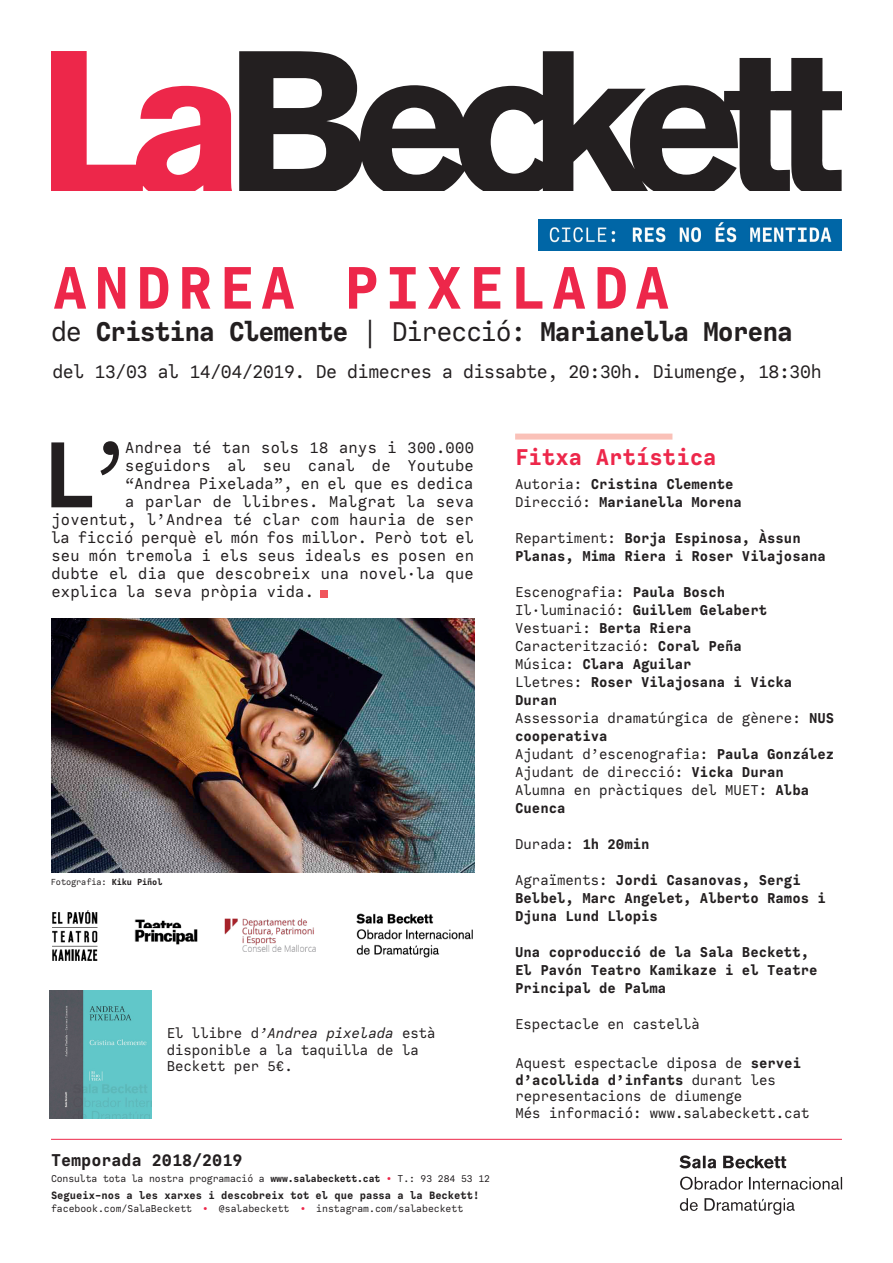
<style>
.page{position:relative;width:893px;height:1263px;background:#fff}
.page>*{position:absolute;margin:0;border:0;box-sizing:border-box;transform-origin:0 0}
.t1{font:700 98.25px "Calling Code";color:#231f20}
.t2{font:700 63px "Calling Code";letter-spacing:.1em;color:#ed274a}
.t3{font:700 28.5px "Calling Code";letter-spacing:-.04em;color:#231f20}
.t4{font:700 24px "Calling Code";color:#ed274a}
.t5{font:19.5px "Calling Code";letter-spacing:-.02em;color:#231f20}
.t6{font:700 18px "Calling Code";color:#231f20}
.t7{font:16.5px "Calling Code";letter-spacing:.015em;color:#231f20}
.t8{font:15px/18px "Calling Code";color:#231f20}
.t9{font:700 15px/18px "Calling Code";color:#231f20}
.t10{font:700 11.25px "Calling Code";color:#231f20}
.t11{font:10.5px "Calling Code";color:#231f20}
.t12{font:9.15px "Calling Code";letter-spacing:-.01em;color:#231f20}
.s1{font-weight:400}
.s2{font-weight:700}
.s3{font-style:italic}
.s4{color:#ed274a}
</style>
<div class="page">
<div style="left:515px;top:434px;width:157px;height:6px;background:#fac1b8"></div>
<svg style="left:680px;top:1198px;width:115px;height:17px"></svg>
<svg style="left:680px;top:1176px;width:162px;height:14px"></svg>
<svg style="left:679px;top:1155px;width:107px;height:13px"></svg>
<hr style="left:51px;top:1139px;width:791px;height:1px;background:#ed274a">
<svg style="left:239px;top:51px;width:603px;height:140px;fill:#231f20"></svg>
<svg style="left:51px;top:51px;width:181px;height:140px"></svg>
<img style="left:539px;top:219px;width:303px;height:31px">
<div style="left:320px;top:590px;width:7px;height:7px;background:#f0555c"></div>
<img style="left:51px;top:619px;width:423px;height:254px">
<img style="left:52px;top:910px;width:421px;height:51px">
<img style="left:50px;top:990px;width:102px;height:128px">
<h2 class="t2" style="left:52px;top:249px;width:616px">Andrea pixelada</h2>
<h3 class="t3" style="left:51px;top:314px;width:744px"><span class="s1">de</span> Cristina Clemente <span class="s1">| Direcció:</span> Marianella Morena</h3>
<h3 class="t5" style="left:52px;top:359px;width:771px">del 13/03 al 14/04/2019. De dimecres a dissabte, 20:30h. Diumenge, 18:30h</h3>
<h1 class="t1" style="left:41px;top:414px;width:99px">L<span class="s1">’</span></h1>
<p class="t7" style="left:125px;top:438px;width:350px">Andrea té tan sols 18 anys i 300.000</p>
<p class="t7" style="left:125px;top:456px;width:350px">seguidors al seu canal de Youtube</p>
<p class="t7" style="left:125px;top:474px;width:350px">“Andrea Pixelada”, en el que es dedica</p>
<p class="t7" style="left:125px;top:492px;width:350px">a parlar de llibres. Malgrat la seva</p>
<p class="t7" style="left:51px;top:510px;width:424px">joventut, l’Andrea té clar com hauria de ser</p>
<p class="t7" style="left:51px;top:528px;width:424px">la ficció perquè el món fos millor. Però tot el</p>
<p class="t7" style="left:51px;top:546px;width:424px">seu món tremola i els seus ideals es posen en</p>
<p class="t7" style="left:51px;top:564px;width:424px">dubte el dia que descobreix una novel·la que</p>
<p class="t7" style="left:51px;top:582px;width:264px">explica la seva pròpia vida.</p>
<p class="t12" style="left:51px;top:877px;width:113px">Fotografia: <span class="s2">Kiku Piñol</span></p>
<p class="t8" style="left:167px;top:1025px;width:270px;line-height:16.5px">El llibre d<span class="s3">’Andrea pixelada</span> està disponible a la taquilla de la<br>Beckett per 5€.</p>
<p class="t6" style="left:51px;top:1149px;width:193px">Temporada 2018/2019</p>
<p class="t11" style="left:51px;top:1171px;width:441px">Consulta tota la nostra programació a <span class="s2">www.salabeckett.cat</span> <span class="s4">•</span> T.: 93 284 53 12</p>
<p class="t10" style="left:51px;top:1189px;width:430px">Segueix-nos a les xarxes i descobreix tot el que passa a la Beckett!</p>
<p class="t11" style="left:51px;top:1202px;width:414px">facebook.com/SalaBeckett <span class="s4">•</span> @salabeckett <span class="s4">•</span> instagram.com/salabeckett</p>
<h3 class="t4" style="left:515px;top:442px;width:203px">Fitxa Artística</h3>
<p class="t9" style="left:515px;top:475px;width:228px"><span class="s1">Autoria:</span> Cristina Clemente<br><span class="s1">Direcció:</span> Marianella Morena</p>
<p class="t9" style="left:515px;top:529px;width:312px"><span class="s1">Repartiment:</span> Borja Espinosa, Àssun<br>Planas, Mima Riera i Roser Vilajosana</p>
<p class="t8" style="left:515px;top:583px;width:321px">Escenografia: <span class="s2">Paula Bosch<br></span>Il·luminació: <span class="s2">Guillem Gelabert<br></span>Vestuari: <span class="s2">Berta Riera<br></span>Caracterització: <span class="s2">Coral Peña<br></span>Música: <span class="s2">Clara Aguilar<br></span>Lletres: <span class="s2">Roser Vilajosana i Vicka<br>Duran<br></span>Assessoria dramatúrgica de gènere: <span class="s2">NUS cooperativa<br></span>Ajudant d’escenografia: <span class="s2">Paula González<br></span>Ajudant de direcció: <span class="s2">Vicka Duran<br></span>Alumna en pràctiques del MUET: <span class="s2">Alba<br>Cuenca</span></p>
<p class="t8" style="left:515px;top:835px;width:136px">Durada: <span class="s2">1h 20min</span></p>
<p class="t9" style="left:515px;top:871px;width:312px"><span class="s1">Agraïments:</span> Jordi Casanovas, Sergi<br>Belbel, Marc Angelet, Alberto Ramos i<br>Djuna Lund Llopis</p>
<p class="t9" style="left:515px;top:943px;width:304px">Una coproducció de la Sala Beckett,<br>El Pavón Teatro Kamikaze i el Teatre<br>Principal de Palma</p>
<p class="t8" style="left:515px;top:1015px;width:186px">Espectacle en castellà</p>
<p class="t8" style="left:515px;top:1055px;width:295px;line-height:16.5px">Aquest espectacle diposa de <span class="s2">servei d’acollida d’infants</span> durant les representacions de diumenge<br>Més informació: www.salabeckett.cat</p>
</div>
